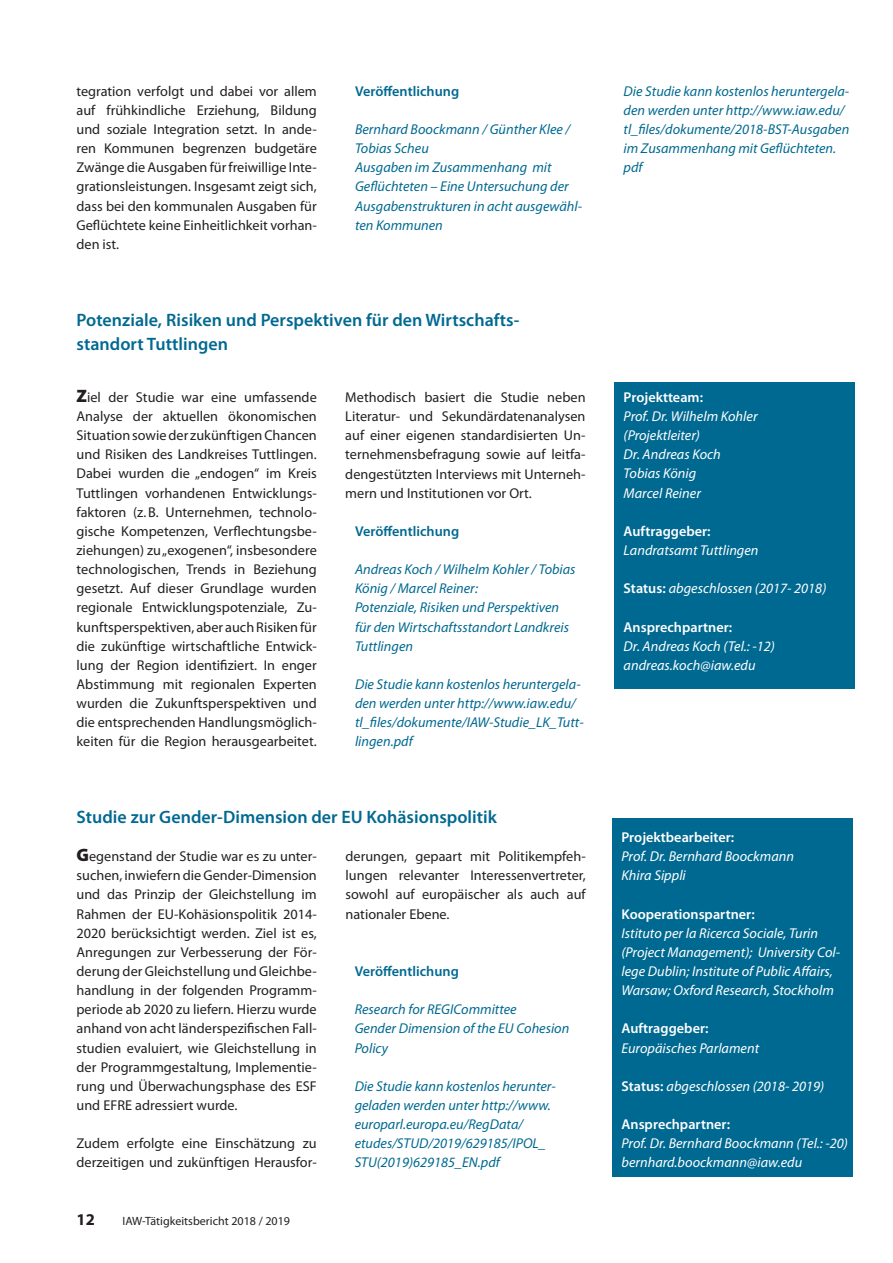
<style>
.page{position:relative;width:893px;height:1263px;background:#fff}
.page>*{position:absolute;margin:0;border:0;box-sizing:border-box;transform-origin:0 0}
.t1{font:600 18px/24.3px "Myriad Pro";color:#006991}
.t2{font:700 16.5px "Myriad Pro";color:#231f20}
.t3{font:14.25px/19.2px "Myriad Pro";color:#231f20;text-align:justify}
.t4{font:italic 14.25px/19.2px "Myriad Pro";color:#006991}
.t5{font:italic 14.25px/19.2px "Myriad Pro";color:#fff}
.t6{font:600 14.25px "Myriad Pro";color:#fff}
.t7{font:600 14.25px "Myriad Pro";color:#006991}
.t8{font:12px "Myriad Pro";color:#231f20}
.s1{font-weight:900;font-size:18px}
.s2{font-weight:600;font-style:normal}
</style>
<div class="page">
<div style="left:614px;top:383px;width:240px;height:306px;background:#006991"></div>
<div style="left:612px;top:818px;width:240px;height:359px;background:#006991"></div>
<p class="t3" style="left:77px;top:81px;width:242px;text-align:left">tegration verfolgt und dabei vor allem auf frühkindliche Erziehung, Bildung und soziale Integration setzt. In ande&shy;ren Kommunen begrenzen budgetäre Zwänge die Ausgaben für freiwillige Inte-- grationsleistungen. Insgesamt zeigt sich, dass bei den kommunalen Ausgaben für Geflüchtete keine Einheitlichkeit vorhan&shy;den ist.</p>
<p class="t4" style="left:624px;top:81px;width:227px">Die Studie kann kostenlos heruntergela&shy;den werden unter http://www.iaw.edu/ tl_files/dokumente/2018-BST-Ausgaben im Zusammenhang mit Geflüchteten. pdf</p>
<p class="t7" style="left:355px;top:82px;width:106px">Veröffentlichung</p>
<p class="t4" style="left:355px;top:119px;width:228px">Bernhard Boockmann / Günther Klee /<br>Tobias Scheu<br>Ausgaben im Zusammenhang mit<br>Geflüchteten – Eine Untersuchung der<br>Ausgabenstrukturen in acht ausgewähl&shy;ten Kommunen</p>
<p class="t1" style="left:77px;top:307px;width:444px">Potenziale, Risiken und Perspektiven für den Wirtschafts&shy;standort Tuttlingen</p>
<p class="t3" style="left:77px;top:387px;width:242px"><span class="s1">Z</span>iel der Studie war eine umfassende Analyse der aktuellen ökonomischen Situation sowie der zukünftigen Chancen und Risiken des Landkreises Tuttlingen.<br>Dabei wurden die „endogen“ im Kreis Tuttlingen vorhandenen Entwicklungs&shy;faktoren (z.B. Unternehmen, technolo&shy;gische Kompetenzen, Verflechtungsbe&shy;ziehungen) zu „exogenen“, insbesondere technologischen, Trends in Beziehung gesetzt. Auf dieser Grundlage wurden regionale Entwicklungspotenziale, Zu&shy;kunftsperspektiven, aber auch Risiken für die zukünftige wirtschaftliche Entwick&shy;lung der Region identifiziert. In enger Abstimmung mit regionalen Experten wurden die Zukunftsperspektiven und die entsprechenden Handlungsmöglich&shy;keiten für die Region herausgearbeitet.</p>
<p class="t3" style="left:345px;top:387px;width:242px">Methodisch basiert die Studie neben Literatur- und Sekundärdatenanalysen auf einer eigenen standardisierten Un&shy;ternehmensbefragung sowie auf leitfa&shy;dengestützten Interviews mit Unterneh&shy;mern und Institutionen vor Ort.</p>
<p class="t7" style="left:355px;top:522px;width:106px">Veröffentlichung</p>
<p class="t4" style="left:355px;top:559px;width:222px">Andreas Koch / Wilhelm Kohler / Tobias<br>König / Marcel Reiner:<br>Potenziale, Risiken und Perspektiven für den Wirtschaftsstandort Landkreis<br>Tuttlingen</p>
<p class="t4" style="left:355px;top:674px;width:230px">Die Studie kann kostenlos heruntergela&shy;den werden unter http://www.iaw.edu/ tl_files/dokumente/IAW-Studie_LK_Tutt&shy;lingen.pdf</p>
<p class="t1" style="left:77px;top:804px;width:422px">Studie zur Gender-Dimension der EU Kohäsionspolitik</p>
<p class="t3" style="left:76px;top:846px;width:242px"><span class="s1">G</span>egenstand der Studie war es zu unter&shy;suchen, inwiefern die Gender-Dimension und das Prinzip der Gleichstellung im Rahmen der EU-Kohäsionspolitik 2014- 2020 berücksichtigt werden. Ziel ist es, Anregungen zur Verbesserung der För&shy;derung der Gleichstellung und Gleichbe&shy;handlung in der folgenden Programm&shy;periode ab 2020 zu liefern. Hierzu wurde anhand von acht länderspezifischen Fall&shy;studien evaluiert, wie Gleichstellung in der Programmgestaltung, Implementie&shy;rung und Überwachungsphase des ESF und EFRE adressiert wurde.</p>
<p class="t3" style="left:76px;top:1133px;width:242px">Zudem erfolgte eine Einschätzung zu derzeitigen und zukünftigen Herausfor-</p>
<p class="t3" style="left:345px;top:846px;width:242px">derungen, gepaart mit Politikempfeh&shy;lungen relevanter Interessenvertreter, sowohl auf europäischer als auch auf nationaler Ebene.</p>
<p class="t7" style="left:355px;top:962px;width:106px">Veröffentlichung</p>
<p class="t4" style="left:355px;top:999px;width:216px">Research for REGICommittee<br>Gender Dimension of the EU Cohesion<br>Policy</p>
<p class="t4" style="left:355px;top:1076px;width:202px">Die Studie kann kostenlos herunter&shy;geladen werden unter http://www. europarl.europa.eu/RegData/ etudes/STUD/2019/629185/IPOL_<br>STU(2019)629185_EN.pdf</p>
<p class="t2" style="left:77px;top:1208px;width:20px">12</p>
<p class="t8" style="left:123px;top:1213px;width:169px">IAW-Tätigkeitsbericht 2018 / 2019</p>
<p class="t6" style="left:624px;top:388px;width:81px">Projektteam:</p>
<p class="t5" style="left:624px;top:406px;width:135px">Prof. Dr. Wilhelm Kohler (Projektleiter)<br>Dr. Andreas Koch<br>Tobias König<br>Marcel Reiner</p>
<p class="t6" style="left:624px;top:522px;width:89px">Auftraggeber:</p>
<p class="t5" style="left:624px;top:540px;width:136px">Landratsamt Tuttlingen</p>
<p class="t5" style="left:624px;top:579px;width:204px"><span class="s2">Status:</span> abgeschlossen (2017- 2018)</p>
<p class="t6" style="left:624px;top:618px;width:110px">Ansprechpartner:</p>
<p class="t5" style="left:624px;top:636px;width:153px">Dr. Andreas Koch (Tel.: -12) andreas.koch@iaw.edu</p>
<p class="t6" style="left:621px;top:828px;width:114px">Projektbearbeiter:</p>
<p class="t5" style="left:621px;top:846px;width:174px">Prof. Dr. Bernhard Boockmann<br>Khira Sippli</p>
<p class="t6" style="left:621px;top:905px;width:135px">Kooperationspartner:</p>
<p class="t5" style="left:621px;top:923px;width:220px">Istituto per la Ricerca Sociale, Turin (Project Management); University Col&shy;lege Dublin; Institute of Public Affairs, Warsaw; Oxford Research, Stockholm</p>
<p class="t6" style="left:621px;top:1019px;width:89px">Auftraggeber:</p>
<p class="t5" style="left:621px;top:1038px;width:139px">Europäisches Parlament</p>
<p class="t5" style="left:621px;top:1076px;width:204px"><span class="s2">Status:</span> abgeschlossen (2018- 2019)</p>
<p class="t6" style="left:621px;top:1115px;width:110px">Ansprechpartner:</p>
<p class="t5" style="left:621px;top:1133px;width:228px">Prof. Dr. Bernhard Boockmann (Tel.: -20) bernhard.boockmann@iaw.edu</p>
</div>
